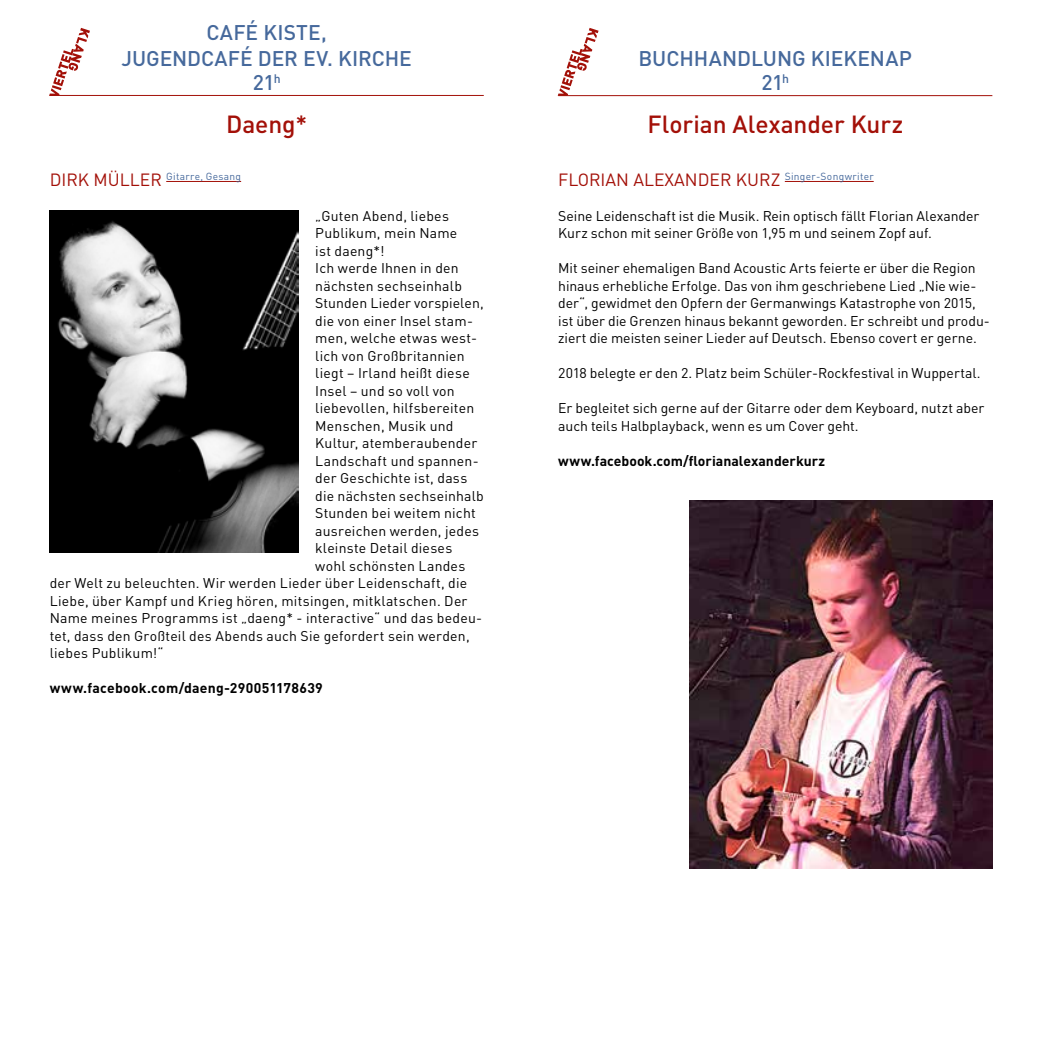
<style>
.page{position:relative;width:1042px;height:1042px;background:#fff}
.page>*{position:absolute;margin:0;border:0;box-sizing:border-box;transform-origin:0 0}
.t1{font:500 24.5px "DIN";letter-spacing:-.005em;color:#a31008}
.t2{font:500 21px/24.8px "DIN";color:#46699c;text-align:center}
.t3{font:17.5px "DIN";color:#a31008}
.t4{font:14px/17.5px "DIN";letter-spacing:.015em;color:#000}
.t5{font:700 14px "DIN";letter-spacing:.01em;color:#000}
.t6{font:10.15px "DIN";letter-spacing:.035em;color:#46699c}
.s1{font-size:17.5px;color:#a31008}
</style>
<div class="page">
<svg style="left:558px;top:28px;width:40px;height:67px"></svg>
<svg style="left:49px;top:28px;width:41px;height:68px"></svg>
<hr style="left:558px;top:95px;width:434px;height:1px;background:#a31008">
<hr style="left:785px;top:181px;width:88px;height:1px;background:#a31008">
<img style="left:690px;top:500px;width:302px;height:368px">
<hr style="left:166px;top:181px;width:75px;height:1px;background:#a31008">
<img style="left:50px;top:210px;width:248px;height:343px">
<hr style="left:50px;top:95px;width:434px;height:1px;background:#a31008">
<h2 class="t2" style="left:121px;top:20px;width:292px">CAFÉ KISTE,<br>JUGENDCAFÉ DER EV. KIRCHE<br>21<sup>h</sup></h2>
<h1 class="t1" style="left:226px;top:109px;width:83px">Daeng*</h1>
<p class="t6" style="left:50px;top:170px;width:193px"><span class="s1">DIRK MÜLLER</span> Gitarre, Gesang</p>
<p class="t4" style="left:315px;top:206px;width:135px">„Guten Abend, liebes</p>
<p class="t4" style="left:315px;top:224px;width:144px">Publikum, mein Name</p>
<p class="t4" style="left:315px;top:241px;width:71px">ist daeng*!</p>
<p class="t4" style="left:315px;top:259px;width:145px">Ich werde Ihnen in den</p>
<p class="t4" style="left:315px;top:276px;width:148px">nächsten sechseinhalb</p>
<p class="t4" style="left:315px;top:294px;width:170px">Stunden Lieder vorspielen,</p>
<p class="t4" style="left:315px;top:311px;width:159px">die von einer Insel stam-</p>
<p class="t4" style="left:315px;top:329px;width:163px">men, welche etwas west-</p>
<p class="t4" style="left:315px;top:346px;width:151px">lich von Großbritannien</p>
<p class="t4" style="left:315px;top:364px;width:156px">liegt – Irland heißt diese</p>
<p class="t4" style="left:315px;top:381px;width:141px">Insel – und so voll von</p>
<p class="t4" style="left:315px;top:399px;width:160px">liebevollen, hilfsbereiten</p>
<p class="t4" style="left:315px;top:416px;width:140px">Menschen, Musik und</p>
<p class="t4" style="left:315px;top:434px;width:163px">Kultur, atemberaubender</p>
<p class="t4" style="left:315px;top:451px;width:165px">Landschaft und spannen-</p>
<p class="t4" style="left:315px;top:469px;width:153px">der Geschichte ist, dass</p>
<p class="t4" style="left:315px;top:486px;width:170px">die nächsten sechseinhalb</p>
<p class="t4" style="left:315px;top:504px;width:162px">Stunden bei weitem nicht</p>
<p class="t4" style="left:315px;top:521px;width:165px">ausreichen werden, jedes</p>
<p class="t4" style="left:315px;top:539px;width:139px">kleinste Detail dieses</p>
<p class="t4" style="left:315px;top:556px;width:152px">wohl schönsten Landes</p>
<p class="t4" style="left:50px;top:574px;width:419px">der Welt zu beleuchten. Wir werden Lieder über Leidenschaft, die</p>
<p class="t4" style="left:50px;top:591px;width:419px">Liebe, über Kampf und Krieg hören, mitsingen, mitklatschen. Der</p>
<p class="t4" style="left:50px;top:609px;width:434px">Name meines Programms ist „daeng* - interactive“ und das bedeu-</p>
<p class="t4" style="left:50px;top:626px;width:421px">tet, dass den Großteil des Abends auch Sie gefordert sein werden,</p>
<p class="t4" style="left:50px;top:644px;width:115px">liebes Publikum!“</p>
<p class="t5" style="left:50px;top:679px;width:275px">www.facebook.com/daeng-290051178639</p>
<h2 class="t2" style="left:638px;top:45px;width:275px">BUCHHANDLUNG KIEKENAP<br>21<sup>h</sup></h2>
<h1 class="t1" style="left:647px;top:109px;width:257px">Florian Alexander Kurz</h1>
<p class="t3" style="left:558px;top:168px;width:317px">FLORIAN ALEXANDER KURZ <sup>Singer-Songwriter</sup></p>
<p class="t4" style="left:558px;top:206px;width:423px">Seine Leidenschaft ist die Musik. Rein optisch fällt Florian Alexander<br>Kurz schon mit seiner Größe von 1,95 m und seinem Zopf auf.</p>
<p class="t4" style="left:558px;top:259px;width:433px">Mit seiner ehemaligen Band Acoustic Arts feierte er über die Region hinaus erhebliche Erfolge. Das von ihm geschriebene Lied „Nie wie&shy;der“, gewidmet den Opfern der Germanwings Katastrophe von 2015, ist über die Grenzen hinaus bekannt geworden. Er schreibt und produ&shy;ziert die meisten seiner Lieder auf Deutsch. Ebenso covert er gerne.</p>
<p class="t4" style="left:558px;top:364px;width:424px">2018 belegte er den 2. Platz beim Schüler-Rockfestival in Wuppertal.</p>
<p class="t4" style="left:558px;top:399px;width:427px">Er begleitet sich gerne auf der Gitarre oder dem Keyboard, nutzt aber auch teils Halbplayback, wenn es um Cover geht.</p>
<p class="t5" style="left:558px;top:451px;width:269px">www.facebook.com/florianalexanderkurz</p>
</div>
